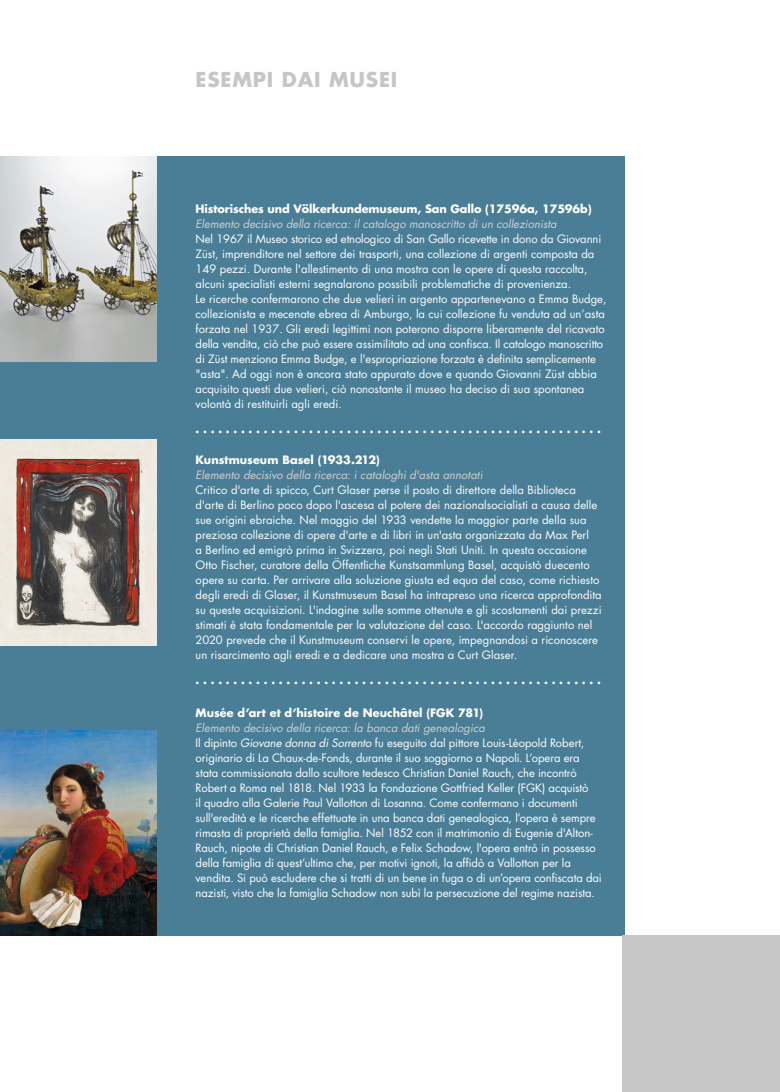
<style>
.page{position:relative;width:780px;height:1092px;background:#fff}
.page>*{position:absolute;margin:0;border:0;box-sizing:border-box;transform-origin:0 0}
.t1{font:700 20px "Futura";letter-spacing:.04em;color:#c6c6c6}
.t2{font:11.25px/15px "Futura";color:#fff}
.t3{font:700 11.25px "Futura";letter-spacing:-.01em;color:#fff}
.t4{font:italic 11.25px "Futura";color:#d0d0d0}
.t5{font:700 11.25px "Futura Std";color:#fff}
.s1{font-style:italic;color:#d0d0d0}
.s2{font-style:italic}
</style>
<div class="page">
<div style="left:0;top:156px;width:624px;height:779px;background:#497e96"></div>
<img style="left:0;top:156px;width:156px;height:205px">
<img style="left:0;top:439px;width:156px;height:206px">
<img style="left:0;top:730px;width:156px;height:205px">
<div style="left:622px;top:935px;width:158px;height:156px;background:#c6c6c6"></div>
<h1 class="t1" style="left:196px;top:66px;width:203px">ESEMPI DAI MUSEI</h1>
<p class="t3" style="left:196px;top:201px;width:397px">Historisches und Völkerkundemuseum, San Gallo (17596a, 17596b)</p>
<p class="t4" style="left:196px;top:216px;width:362px">Elemento decisivo della ricerca: il catalogo manoscritto di un collezionista</p>
<p class="t2" style="left:196px;top:231px;width:412px">Nel 1967 il Museo storico ed etnologico di San Gallo ricevette in dono da Giovanni Züst, imprenditore nel settore dei trasporti, una collezione di argenti composta da 149 pezzi. Durante l'allestimento di una mostra con le opere di questa raccolta, alcuni specialisti esterni segnalarono possibili problematiche di provenienza.<br>Le ricerche confermarono che due velieri in argento appartenevano a Emma Budge, collezionista e mecenate ebrea di Amburgo, la cui collezione fu venduta ad un’asta forzata nel 1937. Gli eredi legittimi non poterono disporre liberamente del ricavato della vendita, ciò che può essere assimilitato ad una confisca. Il catalogo manoscritto di Züst menziona Emma Budge, e l'espropriazione forzata è definita semplicemente "asta". Ad oggi non è ancora stato appurato dove e quando Giovanni Züst abbia acquisito questi due velieri, ciò nonostante il museo ha deciso di sua spontanea volontà di restituirli agli eredi.</p>
<p class="t5" style="left:196px;top:421px;width:407px">......................................................</p>
<p class="t3" style="left:196px;top:452px;width:186px">Kunstmuseum Basel (1933.212)</p>
<p class="t4" style="left:196px;top:467px;width:288px">Elemento decisivo della ricerca: i cataloghi d'asta annotati</p>
<p class="t2" style="left:196px;top:482px;width:407px">Critico d'arte di spicco, Curt Glaser perse il posto di direttore della Biblioteca d'arte di Berlino poco dopo l'ascesa al potere dei nazionalsocialisti a causa delle sue origini ebraiche. Nel maggio del 1933 vendette la maggior parte della sua preziosa collezione di opere d'arte e di libri in un'asta organizzata da Max Perl<br>a Berlino ed emigrò prima in Svizzera, poi negli Stati Uniti. In questa occasione Otto Fischer, curatore della Öffentliche Kunstsammlung Basel, acquistò duecento opere su carta. Per arrivare alla soluzione giusta ed equa del caso, come richiesto degli eredi di Glaser, il Kunstmuseum Basel ha intrapreso una ricerca approfondita su queste acquisizioni. L'indagine sulle somme ottenute e gli scostamenti dai prezzi stimati è stata fondamentale per la valutazione del caso. L'accordo raggiunto nel 2020 prevede che il Kunstmuseum conservi le opere, impegnandosi a riconoscere un risarcimento agli eredi e a dedicare una mostra a Curt Glaser.</p>
<p class="t5" style="left:196px;top:672px;width:407px">......................................................</p>
<p class="t3" style="left:196px;top:704px;width:289px">Musée d’art et d’histoire de Neuchâtel (FGK 781)</p>
<p class="t2" style="left:196px;top:720px;width:408px"><span class="s1">Elemento decisivo della ricerca: la banca dati genealogica<br></span>Il dipinto <span class="s2">Giovane donna di Sorrento</span> fu eseguito dal pittore Louis-Léopold Robert, originario di La Chaux-de-Fonds, durante il suo soggiorno a Napoli. L’opera era stata commissionata dallo scultore tedesco Christian Daniel Rauch, che incontrò Robert a Roma nel 1818. Nel 1933 la Fondazione Gottfried Keller (FGK) acquistò<br>il quadro alla Galerie Paul Vallotton di Losanna. Come confermano i documenti sull'eredità e le ricerche effettuate in una banca dati genealogica, l’opera è sempre rimasta di proprietà della famiglia. Nel 1852 con il matrimonio di Eugenie d'Alton-Rauch, nipote di Christian Daniel Rauch, e Felix Schadow, l'opera entrò in possesso della famiglia di quest’ultimo che, per motivi ignoti, la affidò a Vallotton per la vendita. Si può escludere che si tratti di un bene in fuga o di un’opera confiscata dai nazisti, visto che la famiglia Schadow non subì la persecuzione del regime nazista.</p>
</div>
